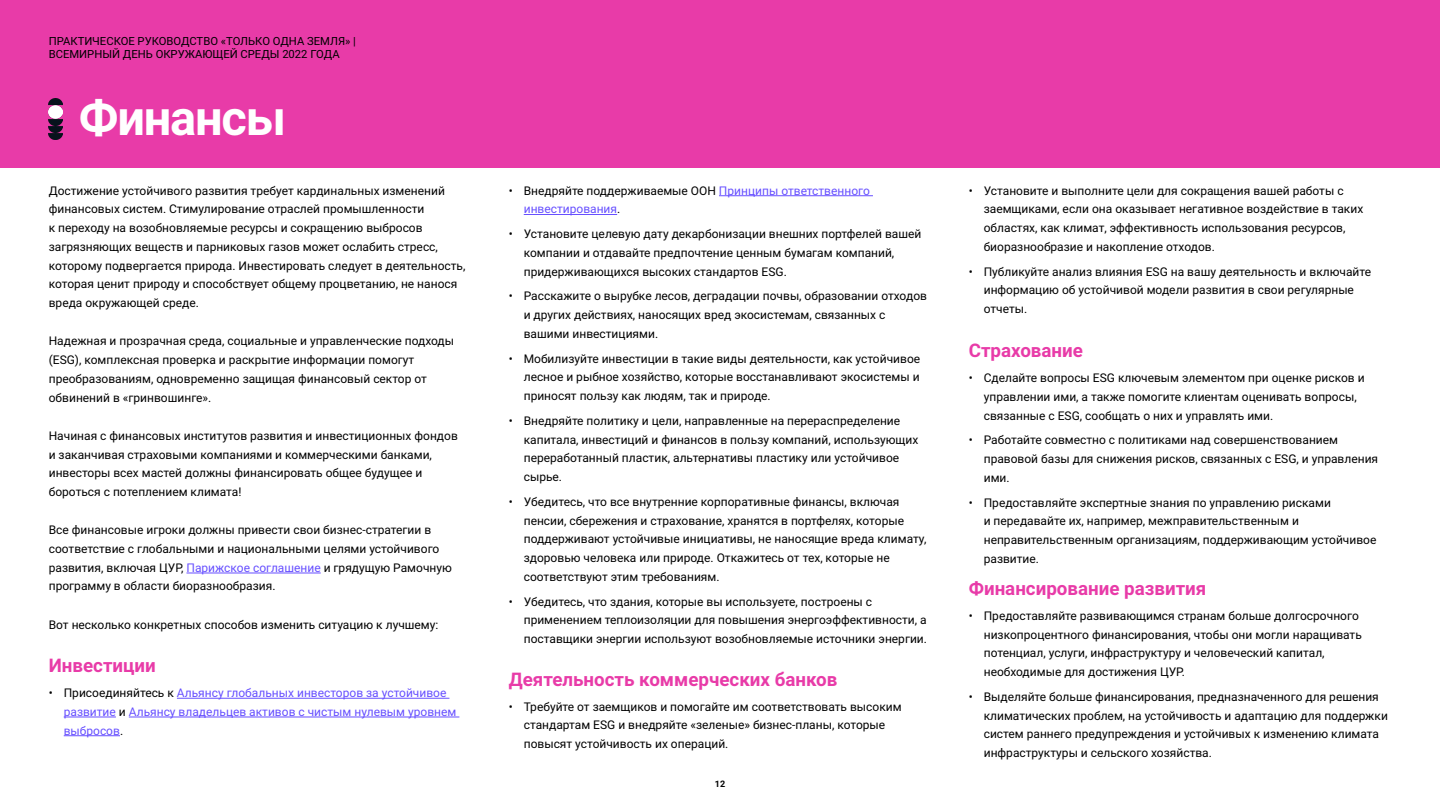
<style>
.page{position:relative;width:1440px;height:810px;background:#fff}
.page>*{position:absolute;margin:0;border:0;box-sizing:border-box;transform-origin:0 0}
.t1{font:700 48.75px "Roboto";letter-spacing:-.025em;color:#fff}
.t2{font:700 18.75px "Roboto";color:#e83ba8}
.t3{font:12px/18.8px "Roboto";color:#000}
.t4{font:12px/18.8px "Roboto";color:#664fff}
.t5{font:11.25px/13.5px "Roboto";color:#000}
.t6{font:700 9px "Roboto";color:#000}
.s1{color:#664fff}
.s2{color:#000}
</style>
<div class="page">
<div style="left:0;top:0;width:1440px;height:168px;background:#e83ba8"></div>
<hr style="left:186px;top:573px;width:135px;height:1px;background:#664fff">
<hr style="left:177px;top:698px;width:272px;height:1px;background:#664fff">
<hr style="left:64px;top:717px;width:52px;height:1px;background:#664fff">
<hr style="left:129px;top:717px;width:330px;height:1px;background:#664fff">
<hr style="left:64px;top:735px;width:56px;height:1px;background:#664fff">
<hr style="left:719px;top:195px;width:154px;height:1px;background:#664fff">
<hr style="left:524px;top:214px;width:93px;height:1px;background:#664fff">
<img style="left:49px;top:99px;width:13px;height:41px">
<p class="t5" style="left:49px;top:33px;width:309px">ПРАКТИЧЕСКОЕ РУКОВОДСТВО «ТОЛЬКО ОДНА ЗЕМЛЯ» |<br>ВСЕМИРНЫЙ ДЕНЬ ОКРУЖАЮЩЕЙ СРЕДЫ 2022 ГОДА</p>
<p class="t1" style="left:79px;top:84px;width:209px">Финансы</p>
<p class="t3" style="left:49px;top:180px;width:418px">Достижение устойчивого развития требует кардинальных изменений финансовых систем. Стимулирование отраслей промышленности<br>к переходу на возобновляемые ресурсы и сокращению выбросов загрязняющих веществ и парниковых газов может ослабить стресс, которому подвергается природа. Инвестировать следует в деятельность, которая ценит природу и способствует общему процветанию, не нанося вреда окружающей среде.</p>
<p class="t3" style="left:49px;top:331px;width:407px">Надежная и прозрачная среда, социальные и управленческие подходы (ESG), комплексная проверка и раскрытие информации помогут преобразованиям, одновременно защищая финансовый сектор от обвинений в «гринвошинге».</p>
<p class="t3" style="left:49px;top:426px;width:411px">Начиная с финансовых институтов развития и инвестиционных фондов и заканчивая страховыми компаниями и коммерческими банками, инвесторы всех мастей должны финансировать общее будущее и бороться с потеплением климата!</p>
<p class="t3" style="left:49px;top:520px;width:405px">Все финансовые игроки должны привести свои бизнес-стратегии в соответствие с глобальными и национальными целями устойчивого развития, включая ЦУР, <span class="s1">Парижское соглашение</span> и грядущую Рамочную программу в области биоразнообразия.</p>
<p class="t3" style="left:49px;top:615px;width:391px">Вот несколько конкретных способов изменить ситуацию к лучшему:</p>
<p class="t2" style="left:49px;top:653px;width:109px">Инвестиции</p>
<p class="t4" style="left:64px;top:683px;width:394px;text-indent:-15px"><span class="s2">• Присоединяйтесь к</span> Альянсу глобальных инвесторов за устойчивое развитие <span class="s2">и</span> Альянсу владельцев активов с чистым нулевым уровнем выбросов<span class="s2">.</span></p>
<p class="t4" style="left:524px;top:180px;width:348px;text-indent:-15px"><span class="s2">• Внедряйте поддерживаемые ООН</span> Принципы ответственного инвестирования<span class="s2">.</span></p>
<p class="t3" style="left:524px;top:224px;width:399px;text-indent:-15px">• Установите целевую дату декарбонизации внешних портфелей вашей компании и отдавайте предпочтение ценным бумагам компаний, придерживающихся высоких стандартов ESG.</p>
<p class="t3" style="left:524px;top:286px;width:405px;text-indent:-15px">• Расскажите о вырубке лесов, деградации почвы, образовании отходов и других действиях, наносящих вред экосистемам, связанных с вашими инвестициями.</p>
<p class="t3" style="left:524px;top:348px;width:398px;text-align:justify;text-indent:-15px">• Мобилизуйте инвестиции в такие виды деятельности, как устойчивое лесное и рыбное хозяйство, которые восстанавливают экосистемы и приносят пользу как людям, так и природе.</p>
<p class="t3" style="left:524px;top:411px;width:396px;text-indent:-15px">• Внедряйте политику и цели, направленные на перераспределение капитала, инвестиций и финансов в пользу компаний, использующих переработанный пластик, альтернативы пластику или устойчивое сырье.</p>
<p class="t3" style="left:524px;top:492px;width:404px;text-indent:-15px">• Убедитесь, что все внутренние корпоративные финансы, включая пенсии, сбережения и страхование, хранятся в портфелях, которые поддерживают устойчивые инициативы, не наносящие вреда климату, здоровью человека или природе. Откажитесь от тех, которые не соответствуют этим требованиям.</p>
<p class="t3" style="left:524px;top:591px;width:405px;text-indent:-15px">• Убедитесь, что здания, которые вы используете, построены с применением теплоизоляции для повышения энергоэффективности, а поставщики энергии используют возобновляемые источники энергии.</p>
<p class="t2" style="left:509px;top:666px;width:330px">Деятельность коммерческих банков</p>
<p class="t3" style="left:524px;top:696px;width:379px;text-indent:-15px">• Требуйте от заемщиков и помогайте им соответствовать высоким стандартам ESG и внедряйте «зеленые» бизнес-планы, которые повысят устойчивость их операций.</p>
<p class="t6" style="left:715px;top:777px;width:12px">12</p>
<p class="t3" style="left:984px;top:180px;width:381px;text-indent:-15px">• Установите и выполните цели для сокращения вашей работы с заемщиками, если она оказывает негативное воздействие в таких областях, как климат, эффективность использования ресурсов, биоразнообразие и накопление отходов.</p>
<p class="t3" style="left:984px;top:261px;width:389px;text-indent:-15px">• Публикуйте анализ влияния ESG на вашу деятельность и включайте информацию об устойчивой модели развития в свои регулярные отчеты.</p>
<p class="t2" style="left:969px;top:338px;width:116px">Страхование</p>
<p class="t3" style="left:984px;top:368px;width:382px;text-indent:-15px">• Сделайте вопросы ESG ключевым элементом при оценке рисков и управлении ими, а также помогите клиентам оценивать вопросы, связанные с ESG, сообщать о них и управлять ими.</p>
<p class="t3" style="left:984px;top:430px;width:396px;text-indent:-15px">• Работайте совместно с политиками над совершенствованием правовой базы для снижения рисков, связанных с ESG, и управления ими.</p>
<p class="t3" style="left:984px;top:492px;width:394px;text-indent:-15px">• Предоставляйте экспертные знания по управлению рисками<br>и передавайте их, например, межправительственным и неправительственным организациям, поддерживающим устойчивое развитие.</p>
<p class="t2" style="left:969px;top:575px;width:239px">Финансирование развития</p>
<p class="t3" style="left:984px;top:606px;width:380px;text-indent:-15px">• Предоставляйте развивающимся странам больше долгосрочного низкопроцентного финансирования, чтобы они могли наращивать потенциал, услуги, инфраструктуру и человеческий капитал, необходимые для достижения ЦУР.</p>
<p class="t3" style="left:984px;top:687px;width:406px;text-indent:-15px">• Выделяйте больше финансирования, предназначенного для решения климатических проблем, на устойчивость и адаптацию для поддержки систем раннего предупреждения и устойчивых к изменению климата инфраструктуры и сельского хозяйства.</p>
</div>
